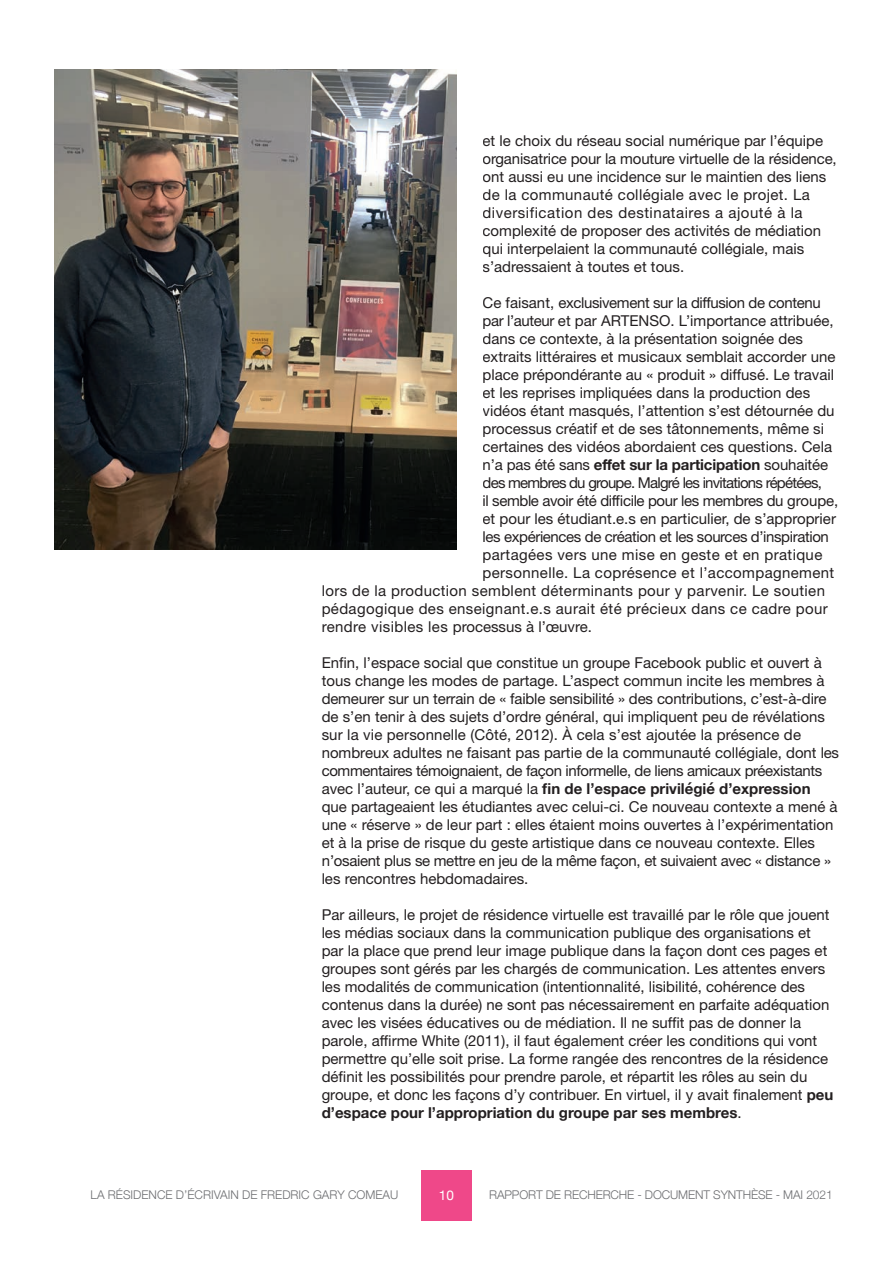
<style>
.page{position:relative;width:893px;height:1263px;background:#fff}
.page>*{position:absolute;margin:0;border:0;box-sizing:border-box;transform-origin:0 0}
.t1{font:15px/18px "Helvetica Neue LT Std";color:#231f20}
.t2{font:15px "Helvetica Neue LT Std";letter-spacing:.025em;color:#231f20}
.t3{font:700 15px "Helvetica Neue";color:#231f20}
.t4{font:15px "Helvetica Neue LT Std";letter-spacing:-.025em;color:#231f20}
.t5{font:15px "Helvetica Neue LT Std";letter-spacing:-.05em;color:#231f20}
.t6{font:13.5px "Helvetica Neue";color:#fff}
.t7{font:300 12px "Helvetica Neue";letter-spacing:-.01em;color:#6c6d70}
.s1{font-family:"Helvetica Neue LT Std";font-weight:400}
.s2{font-family:"Helvetica Neue";font-weight:700}
</style>
<div class="page">
<div style="left:421px;top:1170px;width:51px;height:50px;background:#ef4889"></div>
<img style="left:54px;top:70px;width:402px;height:479px">
<p class="t1" style="left:483px;top:131px;width:356px">et le choix du réseau social numérique par l’équipe organisatrice pour la mouture virtuelle de la résidence, ont aussi eu une incidence sur le maintien des liens de la communauté collégiale avec le projet. La diversification des destinataires a ajouté à la complexité de proposer des activités de médiation qui interpelaient la communauté collégiale, mais s’adressaient à toutes et tous.</p>
<p class="t1" style="left:483px;top:293px;width:354px">Ce faisant, exclusivement sur la diffusion de contenu par l’auteur et par ARTENSO. L’importance attribuée, dans ce contexte, à la présentation soignée des extraits littéraires et musicaux semblait accorder une place prépondérante au « produit » diffusé. Le travail et les reprises impliquées dans la production des vidéos étant masqués, l’attention s’est détournée du processus créatif et de ses tâtonnements, même si certaines des vidéos abordaient ces questions. Cela</p>
<p class="t3" style="left:483px;top:453px;width:347px"><span class="s1">n’a pas été sans</span> effet sur la participation <span class="s1">souhaitée</span></p>
<p class="t5" style="left:483px;top:473px;width:341px">des membres du groupe. Malgré les invitations répétées,</p>
<p class="t4" style="left:483px;top:491px;width:357px">il semble avoir été difficile pour les membres du groupe,</p>
<p class="t1" style="left:483px;top:509px;width:355px">et pour les étudiant.e.s en particulier, de s’approprier</p>
<p class="t4" style="left:483px;top:527px;width:348px">les expériences de création et les sources d’inspiration</p>
<p class="t2" style="left:483px;top:545px;width:341px">partagées vers une mise en geste et en pratique</p>
<p class="t2" style="left:483px;top:563px;width:353px">personnelle. La coprésence et l’accompagnement</p>
<p class="t2" style="left:322px;top:581px;width:505px">lors de la production semblent déterminants pour y parvenir. Le soutien</p>
<p class="t2" style="left:322px;top:599px;width:508px">pédagogique des enseignant.e.s aurait été précieux dans ce cadre pour</p>
<p class="t1" style="left:322px;top:617px;width:272px">rendre visibles les processus à l’œuvre.</p>
<p class="t1" style="left:322px;top:653px;width:519px">Enfin, l’espace social que constitue un groupe Facebook public et ouvert à tous change les modes de partage. L’aspect commun incite les membres à demeurer sur un terrain de « faible sensibilité » des contributions, c’est-à-dire de s’en tenir à des sujets d’ordre général, qui impliquent peu de révélations sur la vie personnelle (Côté, 2012). À cela s’est ajoutée la présence de nombreux adultes ne faisant pas partie de la communauté collégiale, dont les commentaires témoignaient, de façon informelle, de liens amicaux préexistants</p>
<p class="t3" style="left:322px;top:777px;width:490px"><span class="s1">avec l’auteur, ce qui a marqué la</span> fin de l’espace privilégié d’expression</p>
<p class="t1" style="left:322px;top:797px;width:517px">que partageaient les étudiantes avec celui-ci. Ce nouveau contexte a mené à une « réserve » de leur part : elles étaient moins ouvertes à l’expérimentation et à la prise de risque du geste artistique dans ce nouveau contexte. Elles n’osaient plus se mettre en jeu de la même façon, et suivaient avec « distance » les rencontres hebdomadaires.</p>
<p class="t1" style="left:322px;top:905px;width:513px">Par ailleurs, le projet de résidence virtuelle est travaillé par le rôle que jouent les médias sociaux dans la communication publique des organisations et par la place que prend leur image publique dans la façon dont ces pages et groupes sont gérés par les chargés de communication. Les attentes envers les modalités de communication (intentionnalité, lisibilité, cohérence des contenus dans la durée) ne sont pas nécessairement en parfaite adéquation avec les visées éducatives ou de médiation. Il ne suffit pas de donner la parole, affirme White (2011), il faut également créer les conditions qui vont permettre qu’elle soit prise. La forme rangée des rencontres de la résidence définit les possibilités pour prendre parole, et répartit les rôles au sein du groupe, et donc les façons d’y contribuer. En virtuel, il y avait finalement <span class="s2">peu</span></p>
<p class="t3" style="left:322px;top:1101px;width:421px">d’espace pour l’appropriation du groupe par ses membres<span class="s1">.</span></p>
<p class="t7" style="left:91px;top:1187px;width:309px">LA RÉSIDENCE D’ÉCRIVAIN DE FREDRIC GARY COMEAU</p>
<p class="t6" style="left:439px;top:1187px;width:17px">10</p>
<p class="t7" style="left:489px;top:1187px;width:345px">RAPPORT DE RECHERCHE - DOCUMENT SYNTHÈSE - MAI 2021</p>
</div>
